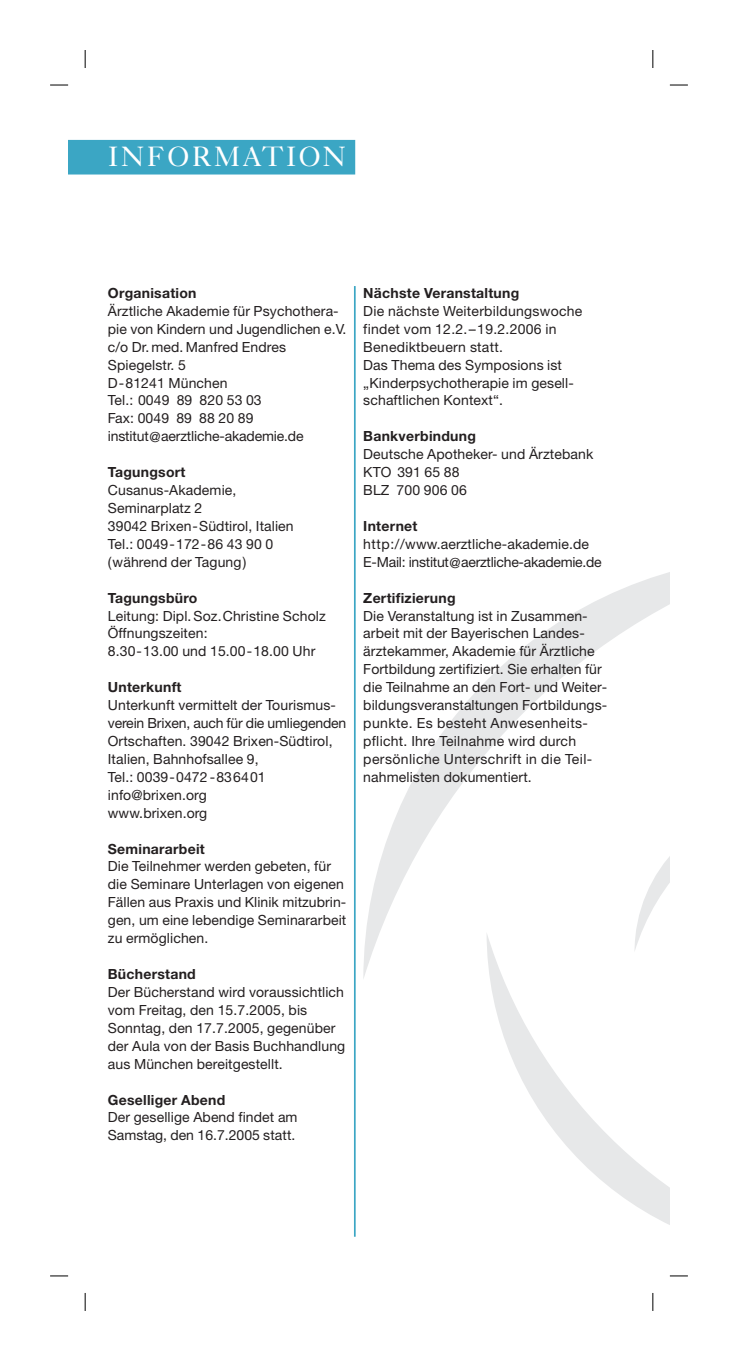
<style>
.page{position:relative;width:738px;height:1361px;background:#fff}
.page>*{position:absolute;margin:0;border:0;box-sizing:border-box;transform-origin:0 0}
.t1{font:28px "Caslon Five Forty";letter-spacing:.08em;color:#fff}
.t2{font:14px/18px "Helvetica Neue";letter-spacing:.01em;color:#231f20}
.t3{font:700 14px "Helvetica Neue";letter-spacing:.02em;color:#231f20}
.t4{font:14px/18px "Helvetica Neue";letter-spacing:-.02em;color:#231f20}
</style>
<div class="page">
<svg style="left:50px;top:1275px;width:18px;height:1px"></svg>
<svg style="left:85px;top:1293px;width:1px;height:18px"></svg>
<svg style="left:50px;top:85px;width:18px;height:1px"></svg>
<svg style="left:85px;top:50px;width:1px;height:18px"></svg>
<svg style="left:669px;top:85px;width:18px;height:1px"></svg>
<svg style="left:652px;top:50px;width:1px;height:18px"></svg>
<svg style="left:669px;top:1275px;width:18px;height:1px"></svg>
<svg style="left:652px;top:1293px;width:1px;height:18px"></svg>
<svg style="left:490px;top:980px;width:179px;height:245px"></svg>
<svg style="left:363px;top:572px;width:306px;height:408px"></svg>
<hr style="left:353px;top:286px;width:2px;height:950px;background:#3ba6c4">
<div style="left:68px;top:140px;width:286px;height:34px;background:#3ba6c4"></div>
<h1 class="t1" style="left:108px;top:147px;width:240px">INFORMATION</h1>
<p class="t3" style="left:108px;top:288px;width:90px">Organisation</p>
<p class="t2" style="left:108px;top:303px;width:240px">Ärztliche Akademie für Psychothera&shy;pie von Kindern und Jugendlichen e.V. c/o Dr. med. Manfred Endres<br>Spiegelstr. 5<br>D-81241 München<br>Tel.: 0049 89 820 53 03<br>Fax: 0049 89 88 20 89 institut@aerztliche-akademie.de</p>
<p class="t3" style="left:108px;top:467px;width:79px">Tagungsort</p>
<p class="t2" style="left:108px;top:482px;width:187px">Cusanus-Akademie,<br>Seminarplatz 2<br>39042 Brixen-Südtirol, Italien<br>Tel.: 0049-172-86 43 90 0 (während der Tagung)</p>
<p class="t3" style="left:108px;top:592px;width:91px">Tagungsbüro</p>
<p class="t2" style="left:108px;top:608px;width:219px">Leitung: Dipl. Soz.Christine Scholz<br>Öffnungszeiten:<br>8.30-13.00 und 15.00-18.00 Uhr</p>
<p class="t3" style="left:108px;top:682px;width:75px">Unterkunft</p>
<p class="t2" style="left:108px;top:697px;width:240px">Unterkunft vermittelt der Tourismus&shy;verein Brixen, auch für die umliegenden<br>Ortschaften. 39042 Brixen-Südtirol,<br>Italien, Bahnhofsallee 9,<br>Tel.: 0039-0472 -836401 info@brixen.org<br>www.brixen.org</p>
<p class="t3" style="left:108px;top:843px;width:98px">Seminararbeit</p>
<p class="t2" style="left:108px;top:859px;width:240px">Die Teilnehmer werden gebeten, für die Seminare Unterlagen von eigenen Fällen aus Praxis und Klinik mitzubrin&shy;gen, um eine lebendige Seminararbeit zu ermöglichen.</p>
<p class="t3" style="left:108px;top:969px;width:89px">Bücherstand</p>
<p class="t2" style="left:108px;top:984px;width:239px">Der Bücherstand wird voraussichtlich vom Freitag, den 15.7.2005, bis Sonntag, den 17.7.2005, gegenüber der Aula von der Basis Buchhandlung aus München bereitgestellt.</p>
<p class="t3" style="left:108px;top:1094px;width:119px">Geselliger Abend</p>
<p class="t2" style="left:108px;top:1110px;width:191px">Der gesellige Abend findet am<br>Samstag, den 16.7.2005 statt.</p>
<p class="t3" style="left:363px;top:288px;width:157px">Nächste Veranstaltung</p>
<p class="t2" style="left:363px;top:303px;width:220px">Die nächste Weiterbildungswoche findet vom 12.2.–19.2.2006 in<br>Benediktbeuern statt.<br>Das Thema des Symposions ist „Kinderpsychotherapie im gesell&shy;schaftlichen Kontext“.</p>
<p class="t3" style="left:363px;top:431px;width:114px">Bankverbindung</p>
<p class="t2" style="left:363px;top:446px;width:231px">Deutsche Apotheker- und Ärztebank<br>KTO 391 65 88<br>BLZ 700 906 06</p>
<p class="t3" style="left:363px;top:521px;width:56px">Internet</p>
<p class="t4" style="left:363px;top:536px;width:240px">http://www.aerztliche-akademie.de<br>E-Mail: institut@aerztliche-akademie.de</p>
<p class="t3" style="left:363px;top:592px;width:94px">Zertifizierung</p>
<p class="t2" style="left:363px;top:608px;width:245px">Die Veranstaltung ist in Zusammen&shy;arbeit mit der Bayerischen Landes&shy;ärztekammer, Akademie für Ärztliche Fortbildung zertifiziert. Sie erhalten für die Teilnahme an den Fort- und Weiter&shy;bildungsveranstaltungen Fortbildungs&shy;punkte. Es besteht Anwesenheits&shy;pflicht. Ihre Teilnahme wird durch persönliche Unterschrift in die Teil&shy;nahmelisten dokumentiert.</p>
</div>
